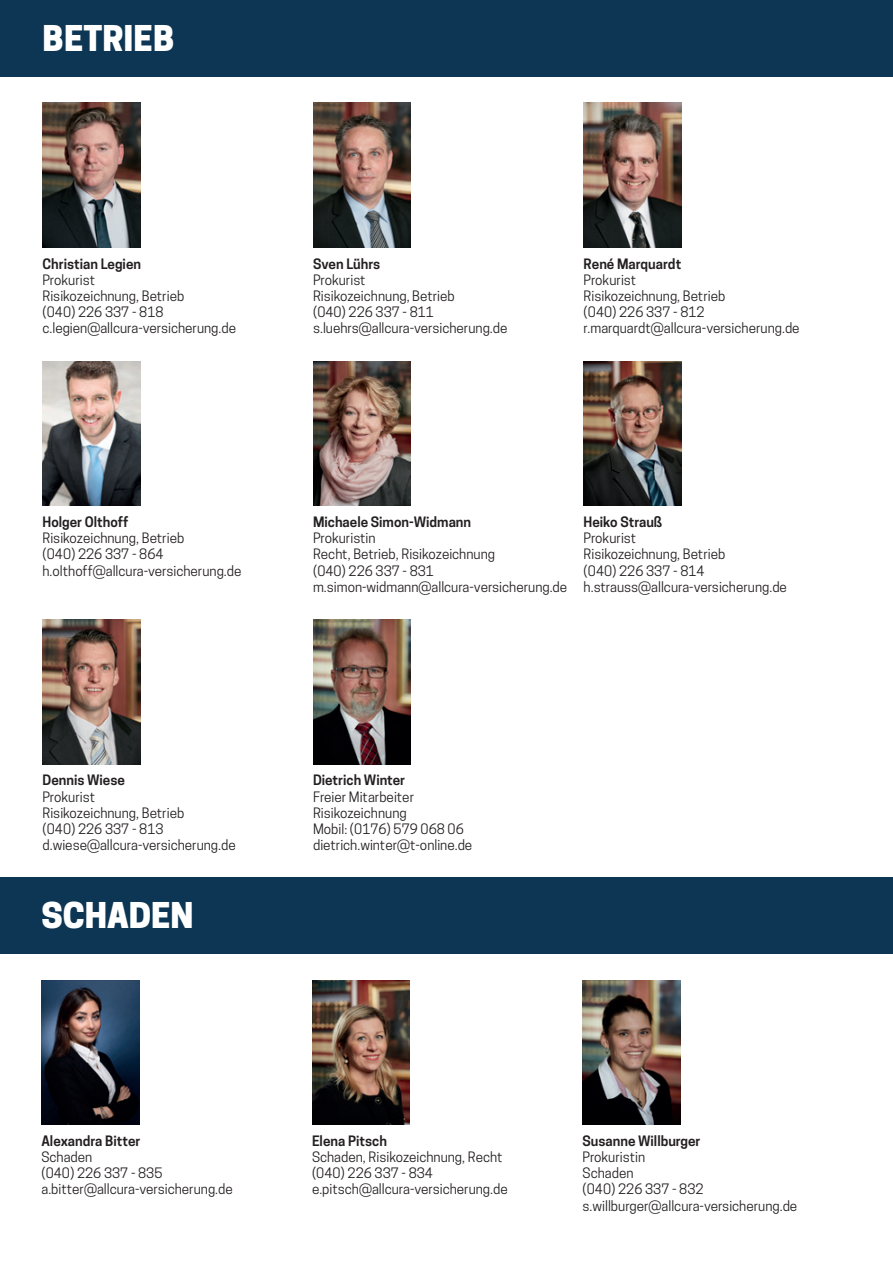
<style>
.page{position:relative;width:893px;height:1263px;background:#fff}
.page>*{position:absolute;margin:0;border:0;box-sizing:border-box;transform-origin:0 0}
.t1{font:800 33.45px "Cooper Hewitt";color:#fff}
.t2{font:13.5px/16.2px "Cooper Hewitt";color:#231f20}
.t3{font:600 13.5px "Cooper Hewitt";color:#231f20}
</style>
<div class="page">
<hr style="left:0;top:0;width:1px;height:77px;background:#0c3654">
<img style="left:313px;top:103px;width:98px;height:144px">
<div style="left:1px;top:0;width:892px;height:77px;background:#0c3654"></div>
<img style="left:43px;top:103px;width:97px;height:144px">
<img style="left:584px;top:103px;width:97px;height:144px">
<img style="left:313px;top:361px;width:98px;height:145px">
<img style="left:43px;top:361px;width:97px;height:145px">
<img style="left:584px;top:361px;width:97px;height:145px">
<img style="left:43px;top:619px;width:97px;height:145px">
<img style="left:313px;top:619px;width:98px;height:145px">
<div style="left:0;top:877px;width:893px;height:77px;background:#0c3654"></div>
<img style="left:312px;top:980px;width:98px;height:144px">
<img style="left:41px;top:980px;width:98px;height:144px">
<img style="left:583px;top:980px;width:97px;height:144px">
<h1 class="t1" style="left:43px;top:19px;width:134px">BETRIEB</h1>
<p class="t3" style="left:43px;top:255px;width:100px">Christian Legien</p>
<p class="t2" style="left:43px;top:272px;width:195px">Prokurist<br>Risikozeichnung, Betrieb<br>(040) 226 337 - 818 c.legien@allcura-versicherung.de</p>
<p class="t3" style="left:43px;top:514px;width:88px">Holger Olthoff</p>
<p class="t2" style="left:43px;top:530px;width:200px">Risikozeichnung, Betrieb<br>(040) 226 337 - 864 h.olthoff@allcura-versicherung.de</p>
<p class="t3" style="left:43px;top:772px;width:84px">Dennis Wiese</p>
<p class="t2" style="left:43px;top:788px;width:195px">Prokurist<br>Risikozeichnung, Betrieb<br>(040) 226 337 - 813 d.wiese@allcura-versicherung.de</p>
<h1 class="t1" style="left:41px;top:896px;width:154px">SCHADEN</h1>
<p class="t3" style="left:313px;top:255px;width:69px">Sven Lührs</p>
<p class="t2" style="left:313px;top:272px;width:196px">Prokurist<br>Risikozeichnung, Betrieb<br>(040) 226 337 - 811 s.luehrs@allcura-versicherung.de</p>
<p class="t3" style="left:584px;top:255px;width:99px">René Marquardt</p>
<p class="t2" style="left:584px;top:272px;width:217px">Prokurist<br>Risikozeichnung, Betrieb<br>(040) 226 337 - 812 r.marquardt@allcura-versicherung.de</p>
<p class="t3" style="left:313px;top:514px;width:160px">Michaele Simon-Widmann</p>
<p class="t2" style="left:313px;top:530px;width:256px">Prokuristin<br>Recht, Betrieb, Risikozeichnung<br>(040) 226 337 - 831 m.simon-widmann@allcura-versicherung.de</p>
<p class="t3" style="left:584px;top:514px;width:80px">Heiko Strauß</p>
<p class="t2" style="left:584px;top:530px;width:205px">Prokurist<br>Risikozeichnung, Betrieb<br>(040) 226 337 - 814 h.strauss@allcura-versicherung.de</p>
<p class="t3" style="left:313px;top:772px;width:94px">Dietrich Winter</p>
<p class="t2" style="left:313px;top:788px;width:161px">Freier Mitarbeiter<br>Risikozeichnung<br>Mobil: (0176) 579 068 06 dietrich.winter@t-online.de</p>
<p class="t3" style="left:41px;top:1133px;width:101px">Alexandra Bitter</p>
<p class="t2" style="left:41px;top:1149px;width:193px">Schaden<br>(040) 226 337 - 835 a.bitter@allcura-versicherung.de</p>
<p class="t3" style="left:312px;top:1133px;width:76px">Elena Pitsch</p>
<p class="t2" style="left:312px;top:1149px;width:197px">Schaden, Risikozeichnung, Recht (040) 226 337 - 834 e.pitsch@allcura-versicherung.de</p>
<p class="t3" style="left:583px;top:1133px;width:120px">Susanne Willburger</p>
<p class="t2" style="left:583px;top:1149px;width:216px">Prokuristin<br>Schaden<br>(040) 226 337 - 832 s.willburger@allcura-versicherung.de</p>
</div>
